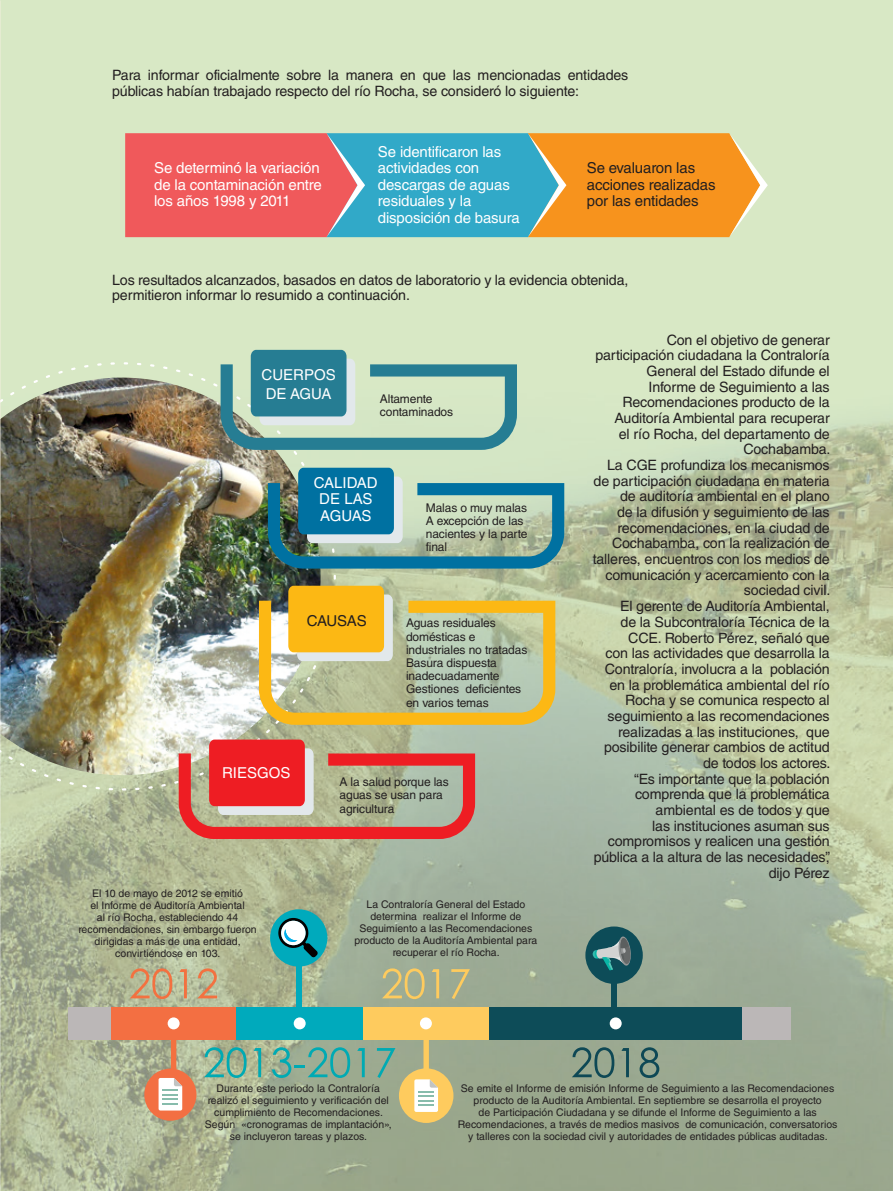
<style>
.page{position:relative;width:893px;height:1191px;background:#fff}
.page>*{position:absolute;margin:0;border:0;box-sizing:border-box;transform-origin:0 0}
.t1{font:15px/16.5px "Helvetica LT Std";letter-spacing:-.01em;color:#fff}
.t2{font:15px/16.5px "Helvetica LT Std";letter-spacing:-.01em;color:#231f20}
.t3{font:14.25px/15.6px "Helvetica LT Std";letter-spacing:-.01em;color:#231f20}
.t4{font:12px/13.2px "Helvetica LT Std";letter-spacing:-.01em;color:#231f20}
.t5{font:10.5px/12px "Helvetica LT Std";color:#231f20;text-align:center}
</style>
<div class="page">
<img style="left:0;top:1px;width:893px;height:1190px">
<div style="left:585px;top:926px;width:58px;height:58px;background:#0d4c58;border-radius:50%"></div>
<svg style="left:593px;top:936px;width:38px;height:34px"></svg>
<div style="left:611px;top:972px;width:6px;height:35px;background:#0d4c58"></div>
<div style="left:296px;top:961px;width:6px;height:46px;background:#00aabc"></div>
<div style="left:111px;top:1007px;width:126px;height:32px;background:#f36f42"></div>
<div style="left:68px;top:1007px;width:43px;height:32px;background:#bbb7b7"></div>
<div style="left:742px;top:1007px;width:49px;height:32px;background:#bbb7b7"></div>
<div style="left:237px;top:1007px;width:126px;height:32px;background:#00aabc"></div>
<div style="left:363px;top:1007px;width:126px;height:32px;background:#fecb5e"></div>
<div style="left:489px;top:1007px;width:253px;height:32px;background:#0d4c58"></div>
<div style="left:168px;top:1017px;width:12px;height:12px;background:#fff;border-radius:50%"></div>
<div style="left:294px;top:1017px;width:12px;height:12px;background:#fff;border-radius:50%"></div>
<div style="left:420px;top:1017px;width:12px;height:12px;background:#fff;border-radius:50%"></div>
<div style="left:610px;top:1017px;width:12px;height:12px;background:#fff;border-radius:50%"></div>
<div style="left:171px;top:1039px;width:5px;height:80px;background:#f37140"></div>
<div style="left:423px;top:1039px;width:6px;height:83px;background:#fecb5e"></div>
<svg style="left:130px;top:968px;width:42px;height:31px"></svg>
<svg style="left:179px;top:969px;width:8px;height:29px"></svg>
<svg style="left:197px;top:968px;width:20px;height:30px"></svg>
<svg style="left:204px;top:1047px;width:43px;height:31px"></svg>
<svg style="left:254px;top:1048px;width:7px;height:29px"></svg>
<svg style="left:272px;top:1047px;width:78px;height:31px;background:#76ac9a"></svg>
<svg style="left:357px;top:1048px;width:8px;height:29px"></svg>
<svg style="left:377px;top:1048px;width:18px;height:30px"></svg>
<svg style="left:382px;top:968px;width:43px;height:31px"></svg>
<svg style="left:432px;top:969px;width:7px;height:29px"></svg>
<svg style="left:451px;top:969px;width:19px;height:30px"></svg>
<svg style="left:572px;top:1047px;width:42px;height:31px"></svg>
<svg style="left:621px;top:1048px;width:8px;height:29px"></svg>
<svg style="left:640px;top:1047px;width:19px;height:31px"></svg>
<div style="left:144px;top:1068px;width:52px;height:52px;background:#f36f42;border-radius:50%"></div>
<svg style="left:159px;top:1078px;width:23px;height:32px"></svg>
<div style="left:399px;top:1068px;width:54px;height:55px;background:#fecb5e;border-radius:50%"></div>
<svg style="left:414px;top:1079px;width:24px;height:33px"></svg>
<div style="left:270px;top:909px;width:57px;height:57px;background:#00aabc;border-radius:50%"></div>
<svg style="left:278px;top:918px;width:40px;height:39px"></svg>
<img style="left:0;top:362px;width:336px;height:428px">
<svg style="left:221px;top:350px;width:296px;height:100px;background:#87b6af"></svg>
<svg style="left:179px;top:739px;width:296px;height:100px;background:#cd776a"></svg>
<svg style="left:268px;top:468px;width:296px;height:100px;background:#68a0a5"></svg>
<svg style="left:259px;top:586px;width:296px;height:139px;background:#cfc178"></svg>
<svg style="left:125px;top:133px;width:643px;height:104px;background:#b68a6f"></svg>
<p class="t3" style="left:112px;top:67px;width:518px">Para informar oficialmente sobre la manera en que las mencionadas entidades públicas habían trabajado respecto del río Rocha, se consideró lo siguiente:</p>
<p class="t1" style="left:154px;top:160px;width:169px">Se determinó la variación de la contaminación entre los años 1998 y 2011</p>
<p class="t1" style="left:378px;top:143px;width:143px">Se identificaron las actividades con descargas de aguas residuales y la disposición de basura</p>
<p class="t2" style="left:587px;top:160px;width:130px">Se evaluaron las acciones realizadas por las entidades</p>
<p class="t3" style="left:112px;top:272px;width:518px">Los resultados alcanzados, basados en datos de laboratorio y la evidencia obtenida, permitieron informar lo resumido a continuación.</p>
<p class="t3" style="left:593px;top:332px;width:239px;text-align:right">Con el objetivo de generar participación ciudadana la Contraloría<br>General del Estado difunde el<br>Informe de Seguimiento a las<br>Recomendaciones producto de la<br>Auditoría Ambiental para recuperar<br>el río Rocha, del departamento de<br>Cochabamba.<br>La CGE profundiza los mecanismos de participación ciudadana en materia de auditoría ambiental en el plano<br>de la difusión y seguimiento de las recomendaciones, en la ciudad de<br>Cochabamba, con la realización de talleres, encuentros con los medios de comunicación y acercamiento con la sociedad civil.<br>El gerente de Auditoría Ambiental,<br>de la Subcontraloría Técnica de la<br>CCE. Roberto Pérez, señaló que<br>con las actividades que desarrolla la<br>Contraloría, involucra a la población en la problemática ambiental del río<br>Rocha y se comunica respecto al seguimiento a las recomendaciones realizadas a las instituciones, que posibilite generar cambios de actitud de todos los actores.<br>“Es importante que la población comprenda que la problemática ambiental es de todos y que<br>las instituciones asuman sus compromisos y realicen una gestión pública a la altura de las necesidades”, dijo Pérez</p>
<p class="t1" style="left:262px;top:365px;width:76px;line-height:19.5px">CUERPOS<br>DE AGUA</p>
<p class="t4" style="left:380px;top:392px;width:75px">Altamente contaminados</p>
<p class="t1" style="left:314px;top:474px;width:65px;text-align:center">CALIDAD<br>DE LAS<br>AGUAS</p>
<p class="t4" style="left:426px;top:501px;width:103px">Malas o muy malas<br>A excepción de las nacientes y la parte final</p>
<p class="t2" style="left:307px;top:612px;width:61px">CAUSAS</p>
<p class="t4" style="left:406px;top:616px;width:123px">Aguas residuales domésticas e industriales no tratadas<br>Basura dispuesta inadecuadamente<br>Gestiones deficientes en varios temas</p>
<p class="t1" style="left:222px;top:764px;width:70px">RIESGOS</p>
<p class="t4" style="left:340px;top:775px;width:111px">A la salud porque las aguas se usan para agricultura</p>
<p class="t5" style="left:78px;top:886px;width:180px">El 10 de mayo de 2012 se emitió<br>el Informe de Auditoría Ambiental<br>al río Rocha, estableciendo 44 recomendaciones, sin embargo fueron dirigidas a más de una entidad, convirtiéndose en 103.</p>
<p class="t5" style="left:354px;top:898px;width:184px">La Contraloría General del Estado determina realizar el Informe de Seguimiento a las Recomendaciones producto de la Auditoría Ambiental para recuperar el río Rocha.</p>
<p class="t5" style="left:205px;top:1082px;width:188px">Durante este periodo la Contraloría realizó el seguimiento y verificación del cumplimiento de Recomendaciones.<br>Según «cronogramas de implantación», se incluyeron tareas y plazos.</p>
<p class="t5" style="left:458px;top:1082px;width:381px">Se emite el Informe de emisión Informe de Seguimiento a las Recomendaciones producto de la Auditoría Ambiental. En septiembre se desarrolla el proyecto<br>de Participación Ciudadana y se difunde el Informe de Seguimiento a las Recomendaciones, a través de medios masivos de comunicación, conversatorios y talleres con la sociedad civil y autoridades de entidades públicas auditadas.</p>
</div>
